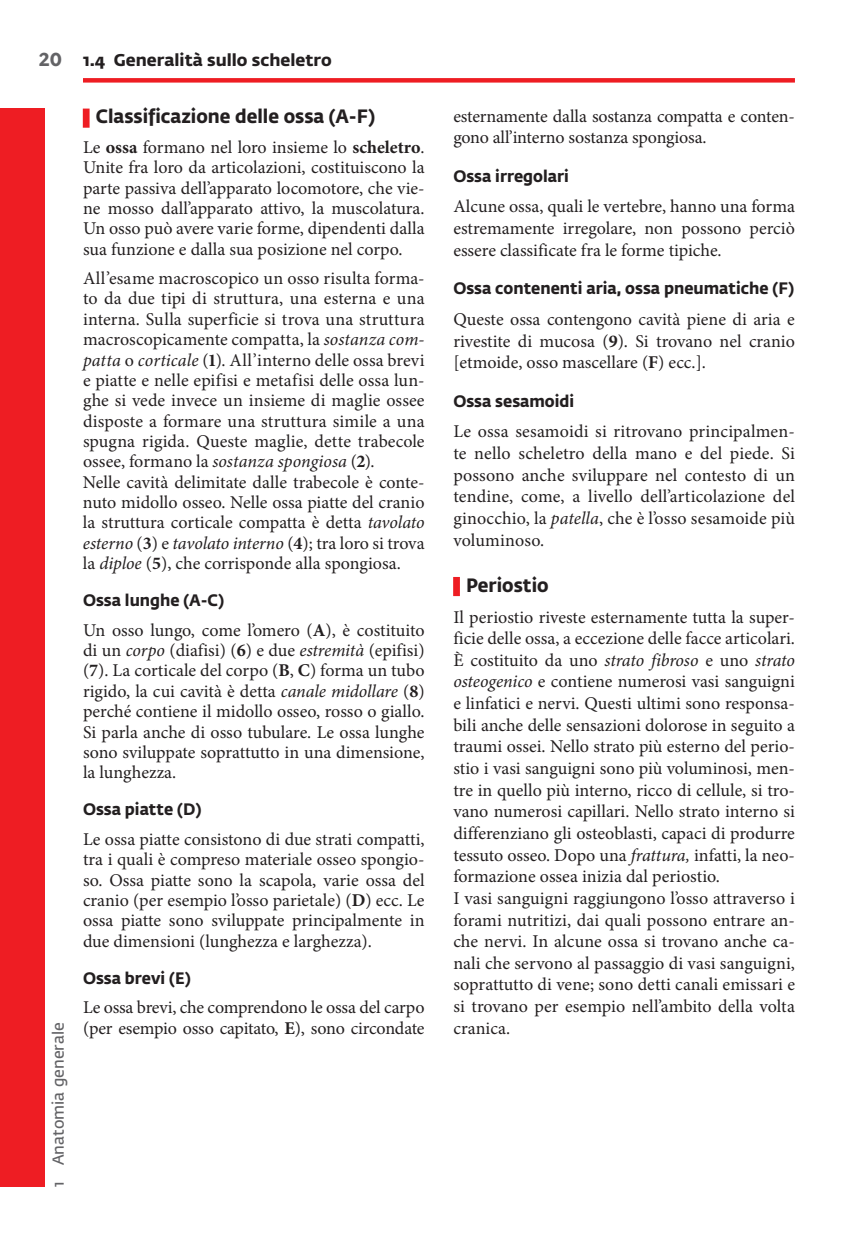
<style>
.page{position:relative;width:862px;height:1244px;background:#fff}
.page>*{position:absolute;margin:0;border:0;box-sizing:border-box;transform-origin:0 0}
.t1{font:700 19.12px "Fedra Sans Pro";color:#231f20;scale:.95 1}
.t2{font:18px/20.2px "Minion Pro";color:#231f20;text-align:justify}
.t3{font:700 16.88px "Fedra Sans Pro";color:#231f20}
.t4{font:700 16.43px "Fedra Sans Pro";color:#231f20;scale:.95 1}
.t5{font:600 15.75px "Fedra Sans Pro";color:#636366}
.s1{font-family:"Sole Sans";font-weight:600;font-size:20.25px;color:#636366}
.s2{font-weight:700}
.s3{font-style:italic}
</style>
<div class="page">
<div style="left:0;top:109px;width:45px;height:1077px;background:#ee1d23"></div>
<div style="left:83px;top:78px;width:711px;height:5px;background:#ee1d23"></div>
<div style="left:83px;top:109px;width:6px;height:19px;background:#ee1d23"></div>
<div style="left:453px;top:577px;width:6px;height:19px;background:#ee1d23"></div>
<p class="t3" style="left:38px;top:47px;width:295px"><span class="s1">20</span> 1.4 Generalità sullo scheletro</p>
<p class="t1" style="left:96px;top:101px;width:295px">Classificazione delle ossa (A-F)</p>
<p class="t2" style="left:83px;top:137px;width:343px">Le <span class="s2">ossa</span> formano nel loro insieme lo <span class="s2">scheletro</span>.<br>Unite fra loro da articolazioni, costituiscono la parte passiva dell’apparato locomotore, che vie&shy;ne mosso dall’apparato attivo, la muscolatura.<br>Un osso può avere varie forme, dipendenti dalla sua funzione e dalla sua posizione nel corpo.</p>
<p class="t2" style="left:83px;top:268px;width:343px;text-align:left">All’esame macroscopico un osso risulta forma&shy;to da due tipi di struttura, una esterna e una interna. Sulla superficie si trova una struttura macroscopicamente compatta, la <span class="s3">sostanza com&shy;patta</span> o <span class="s3">corticale</span> (<span class="s2">1</span>). All’interno delle ossa brevi e piatte e nelle epifisi e metafisi delle ossa lun&shy;ghe si vede invece un insieme di maglie ossee disposte a formare una struttura simile a una spugna rigida. Queste maglie, dette trabecole ossee, formano la <span class="s3">sostanza spongiosa</span> (<span class="s2">2</span>).<br>Nelle cavità delimitate dalle trabecole è conte&shy;nuto midollo osseo. Nelle ossa piatte del cranio la struttura corticale compatta è detta <span class="s3">tavolato esterno</span> (<span class="s2">3</span>) e <span class="s3">tavolato interno</span> (<span class="s2">4</span>); tra loro si trova la <span class="s3">diploe</span> (<span class="s2">5</span>), che corrisponde alla spongiosa.</p>
<p class="t4" style="left:83px;top:587px;width:150px">Ossa lunghe (A-C)</p>
<p class="t2" style="left:83px;top:620px;width:343px">Un osso lungo, come l’omero (<span class="s2">A</span>), è costituito di un <span class="s3">corpo</span> (diafisi) (<span class="s2">6</span>) e due <span class="s3">estremità</span> (epifisi) (<span class="s2">7</span>). La corticale del corpo (<span class="s2">B</span>, <span class="s2">C</span>) forma un tubo rigido, la cui cavità è detta <span class="s3">canale midollare</span> (<span class="s2">8</span>) perché contiene il midollo osseo, rosso o giallo.<br>Si parla anche di osso tubulare. Le ossa lunghe sono sviluppate soprattutto in una dimensione, la lunghezza.</p>
<p class="t4" style="left:83px;top:796px;width:126px">Ossa piatte (D)</p>
<p class="t2" style="left:83px;top:829px;width:343px">Le ossa piatte consistono di due strati compatti, tra i quali è compreso materiale osseo spongio&shy;so. Ossa piatte sono la scapola, varie ossa del cranio (per esempio l’osso parietale) (<span class="s2">D</span>) ecc. Le ossa piatte sono sviluppate principalmente in due dimensioni (lunghezza e larghezza).</p>
<p class="t4" style="left:83px;top:965px;width:115px">Ossa brevi (E)</p>
<p class="t2" style="left:83px;top:997px;width:343px">Le ossa brevi, che comprendono le ossa del carpo (per esempio osso capitato, <span class="s2">E</span>), sono circondate</p>
<p class="t5" style="left:47px;top:1186px;width:166px;rotate:-90deg">1 Anatomia generale</p>
<p class="t2" style="left:453px;top:105px;width:343px;line-height:21.6px">esternamente dalla sostanza compatta e conten&shy;gono all’interno sostanza spongiosa.</p>
<p class="t4" style="left:453px;top:163px;width:123px">Ossa irregolari</p>
<p class="t2" style="left:453px;top:196px;width:343px;line-height:21.6px">Alcune ossa, quali le vertebre, hanno una forma estremamente irregolare, non possono perciò essere classificate fra le forme tipiche.</p>
<p class="t4" style="left:453px;top:275px;width:360px">Ossa contenenti aria, ossa pneumatiche (F)</p>
<p class="t2" style="left:453px;top:308px;width:343px;line-height:21.6px">Queste ossa contengono cavità piene di aria e rivestite di mucosa (<span class="s2">9</span>). Si trovano nel cranio [etmoide, osso mascellare (<span class="s2">F</span>) ecc.].</p>
<p class="t4" style="left:453px;top:388px;width:129px">Ossa sesamoidi</p>
<p class="t2" style="left:453px;top:421px;width:343px;line-height:21.6px">Le ossa sesamoidi si ritrovano principalmen&shy;te nello scheletro della mano e del piede. Si possono anche sviluppare nel contesto di un tendine, come, a livello dell’articolazione del ginocchio, la <span class="s3">patella</span>, che è l’osso sesamoide più voluminoso.</p>
<p class="t1" style="left:466px;top:570px;width:88px">Periostio</p>
<p class="t2" style="left:453px;top:606px;width:343px;line-height:21.6px;text-align:left">Il periostio riveste esternamente tutta la super&shy;ficie delle ossa, a eccezione delle facce articolari.<br>È costituito da uno <span class="s3">strato fibroso</span> e uno <span class="s3">strato osteogenico</span> e contiene numerosi vasi sanguigni e linfatici e nervi. Questi ultimi sono responsa&shy;bili anche delle sensazioni dolorose in seguito a traumi ossei. Nello strato più esterno del perio&shy;stio i vasi sanguigni sono più voluminosi, men&shy;tre in quello più interno, ricco di cellule, si tro&shy;vano numerosi capillari. Nello strato interno si differenziano gli osteoblasti, capaci di produrre tessuto osseo. Dopo una <span class="s3">frattura,</span> infatti, la neo&shy;formazione ossea inizia dal periostio.<br>I vasi sanguigni raggiungono l’osso attraverso i forami nutritizi, dai quali possono entrare an&shy;che nervi. In alcune ossa si trovano anche ca&shy;nali che servono al passaggio di vasi sanguigni, soprattutto di vene; sono detti canali emissari e si trovano per esempio nell’ambito della volta cranica.</p>
</div>
